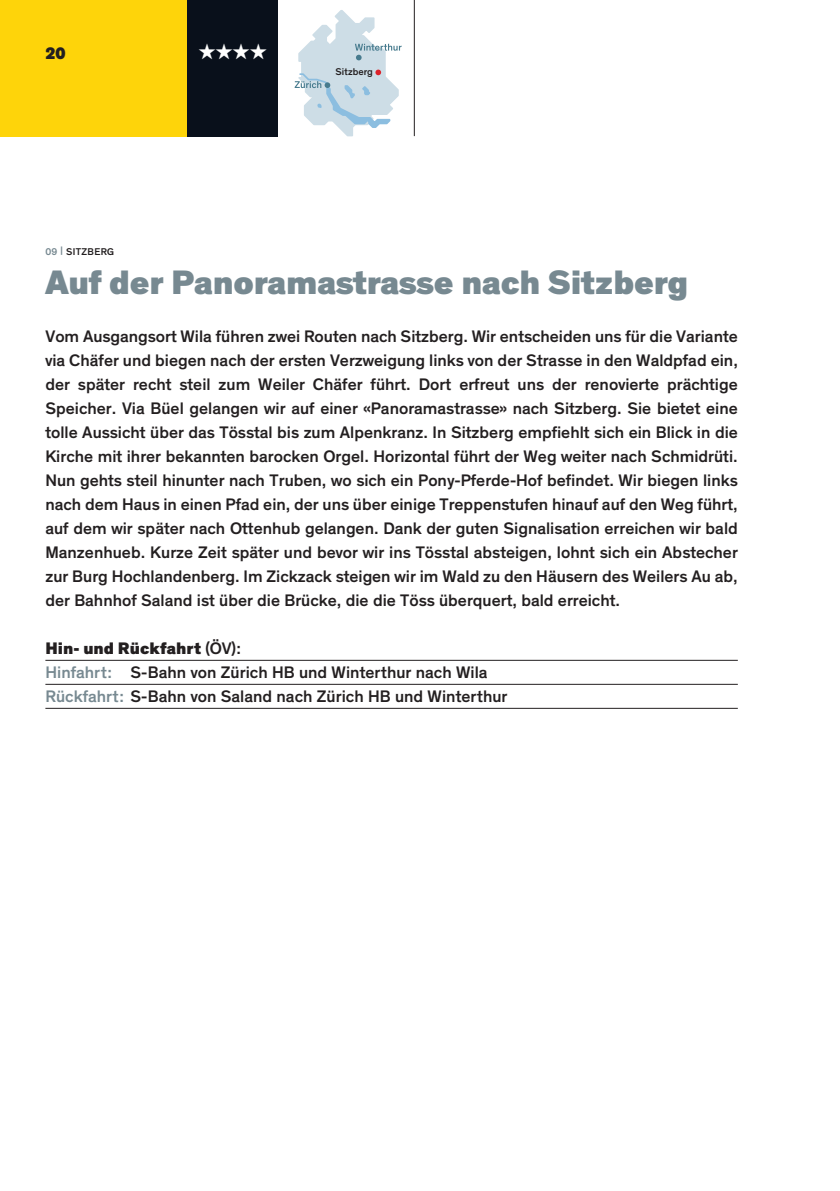
<style>
.page{position:relative;width:840px;height:1191px;background:#fff}
.page>*{position:absolute;margin:0;border:0;box-sizing:border-box;transform-origin:0 0}
.t1{font:900 34.4px "Theinhardt";letter-spacing:-.005em;color:#778991}
.t2{font:22px "Zapf Dingbats";color:#fff}
.t3{font:500 17px/24px "Theinhardt";color:#231f20;text-align:justify}
.t4{font:900 17px "Theinhardt";color:#231f20}
.t5{font:500 10px "Theinhardt";letter-spacing:.025em;color:#231f20}
.t6{font:500 10px "Theinhardt";color:#231f20}
.s1{color:#778991}
.s2{font-weight:900}
</style>
<div class="page">
<div style="left:0;top:0;width:187px;height:136px;background:#fed40a"></div>
<div style="left:187px;top:0;width:91px;height:136px;background:#09101b"></div>
<hr style="left:414px;top:0;width:1px;height:136px;background:#231f20">
<hr style="left:45px;top:660px;width:692px;height:1px;background:#231f20">
<hr style="left:45px;top:684px;width:692px;height:1px;background:#231f20">
<hr style="left:45px;top:708px;width:692px;height:1px;background:#231f20">
<svg style="left:294px;top:10px;width:107px;height:127px"></svg>
<p class="t4" style="left:45px;top:42px;width:22px">20</p>
<p class="t2" style="left:198px;top:41px;width:71px">★★★★</p>
<p class="t5" style="left:45px;top:245px;width:70px"><span class="s1">09 |</span> SITZBERG</p>
<p class="t6" style="left:335px;top:66px;width:39px">Sitzberg</p>
<h1 class="t1" style="left:45px;top:261px;width:644px">Auf der Panoramastrasse nach Sitzberg</h1>
<p class="t3" style="left:45px;top:325px;width:693px">Vom Ausgangsort Wila führen zwei Routen nach Sitzberg. Wir entscheiden uns für die Variante via Chäfer und biegen nach der ersten Verzweigung links von der Strasse in den Waldpfad ein, der später recht steil zum Weiler Chäfer führt. Dort erfreut uns der renovierte prächtige Speicher. Via Büel gelangen wir auf einer «Panoramastrasse» nach Sitzberg. Sie bietet eine tolle Aussicht über das Tösstal bis zum Alpenkranz. In Sitzberg empfiehlt sich ein Blick in die Kirche mit ihrer bekannten barocken Orgel. Horizontal führt der Weg weiter nach Schmidrüti.<br>Nun gehts steil hinunter nach Truben, wo sich ein Pony-Pferde-Hof befindet. Wir biegen links nach dem Haus in einen Pfad ein, der uns über einige Treppenstufen hinauf auf den Weg führt, auf dem wir später nach Ottenhub gelangen. Dank der guten Signalisation erreichen wir bald Manzenhueb. Kurze Zeit später und bevor wir ins Tösstal absteigen, lohnt sich ein Abstecher zur Burg Hochlandenberg. Im Zickzack steigen wir im Wald zu den Häusern des Weilers Au ab, der Bahnhof Saland ist über die Brücke, die die Töss überquert, bald erreicht.</p>
<p class="t3" style="left:45px;top:637px;width:463px;text-align:left"><span class="s2">Hin- und Rückfahrt</span> (ÖV):<br><span class="s1">Hinfahrt:</span> S-Bahn von Zürich HB und Winterthur nach Wila<br><span class="s1">Rückfahrt:</span> S-Bahn von Saland nach Zürich HB und Winterthur</p>
</div>
